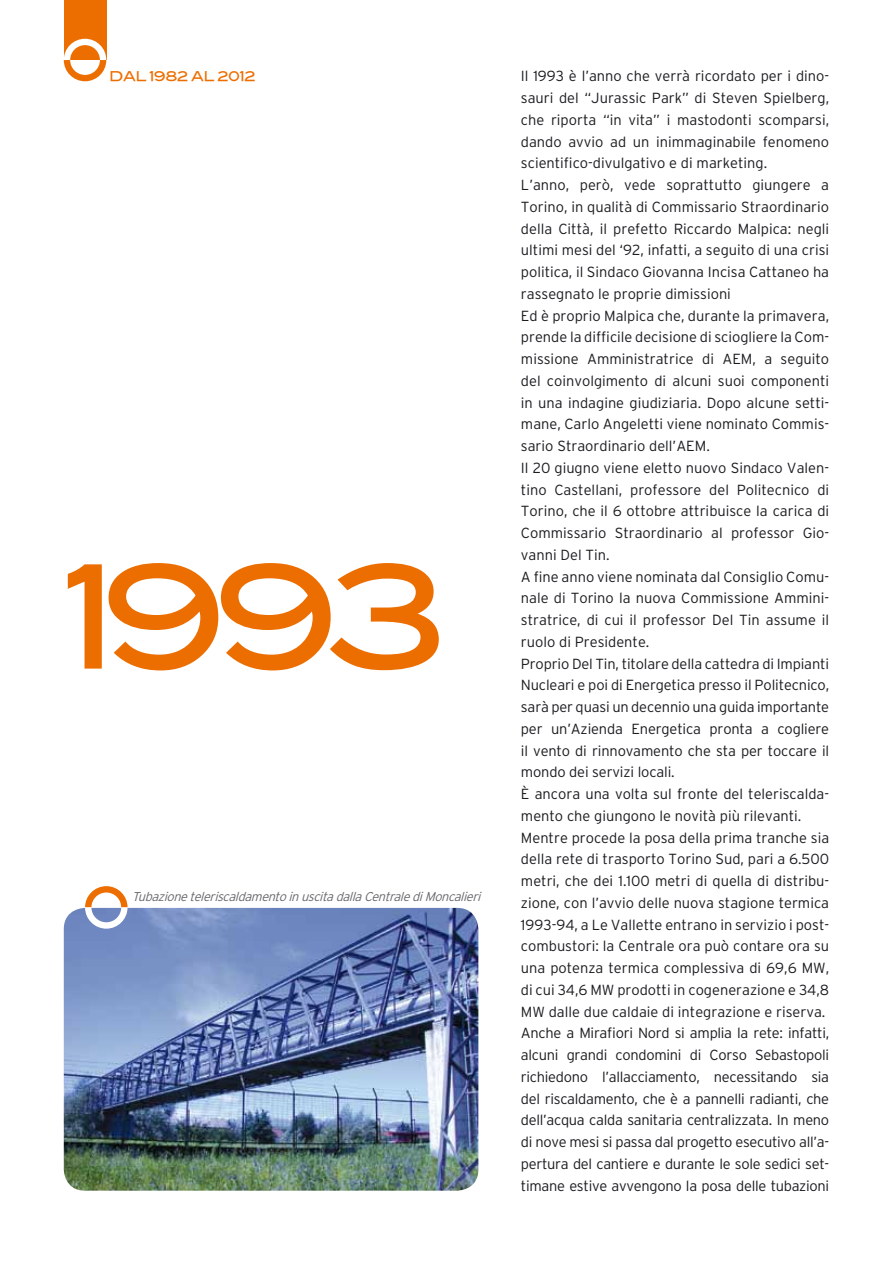
<style>
.page{position:relative;width:893px;height:1263px;background:#fff}
.page>*{position:absolute;margin:0;border:0;box-sizing:border-box;transform-origin:0 0}
.t1{font:144px "Blair Md ITCTT Medium";color:#ed6e00}
.t2{font:300 14.7px/21.8px "Interstate";color:#1b1c1f}
.t3{font:13.5px "Blair Md ITCTT Medium";letter-spacing:-.04em;color:#ed6e00}
.t4{font:italic 300 12.75px "Interstate";color:#68676c}
</style>
<div class="page">
<div style="left:64px;top:0;width:42px;height:60px;background:#ed6e00"></div>
<svg style="left:64px;top:39px;width:42px;height:42px"></svg>
<img style="left:64px;top:908px;width:414px;height:283px">
<svg style="left:85px;top:886px;width:43px;height:43px"></svg>
<p class="t3" style="left:109px;top:65px;width:148px">DAL 1982 AL 2012</p>
<p class="t2" style="left:521px;top:65px;width:310px">Il 1993 è l’anno che verrà ricordato per i dino&shy;sauri del “Jurassic Park” di Steven Spielberg, che riporta “in vita” i mastodonti scomparsi, dando avvio ad un inimmaginabile fenomeno scientifico-divulgativo e di marketing.<br>L’anno, però, vede soprattutto giungere a Torino, in qualità di Commissario Straordinario della Città, il prefetto Riccardo Malpica: negli ultimi mesi del ‘92, infatti, a seguito di una crisi politica, il Sindaco Giovanna Incisa Cattaneo ha rassegnato le proprie dimissioni<br>Ed è proprio Malpica che, durante la primavera, prende la difficile decisione di sciogliere la Com&shy;missione Amministratrice di AEM, a seguito del coinvolgimento di alcuni suoi componenti in una indagine giudiziaria. Dopo alcune setti&shy;mane, Carlo Angeletti viene nominato Commis&shy;sario Straordinario dell’AEM.<br>Il 20 giugno viene eletto nuovo Sindaco Valen&shy;tino Castellani, professore del Politecnico di Torino, che il 6 ottobre attribuisce la carica di Commissario Straordinario al professor Gio&shy;vanni Del Tin.<br>A fine anno viene nominata dal Consiglio Comu&shy;nale di Torino la nuova Commissione Ammini&shy;stratrice, di cui il professor Del Tin assume il ruolo di Presidente.<br>Proprio Del Tin, titolare della cattedra di Impianti Nucleari e poi di Energetica presso il Politecnico, sarà per quasi un decennio una guida importante per un’Azienda Energetica pronta a cogliere il vento di rinnovamento che sta per toccare il mondo dei servizi locali.<br>È ancora una volta sul fronte del teleriscalda&shy;mento che giungono le novità più rilevanti.<br>Mentre procede la posa della prima tranche sia della rete di trasporto Torino Sud, pari a 6.500 metri, che dei 1.100 metri di quella di distribu&shy;zione, con l’avvio delle nuova stagione termica 1993-94, a Le Vallette entrano in servizio i post&shy;combustori: la Centrale ora può contare ora su una potenza termica complessiva di 69,6 MW, di cui 34,6 MW prodotti in cogenerazione e 34,8<br>MW dalle due caldaie di integrazione e riserva.<br>Anche a M irafiori Nord si amplia la rete: infatti, alcuni grandi condomini di Corso Sebastopoli richiedono l’allacciamento, necessitando sia del riscaldamento, che è a pannelli radianti, che dell’acqua calda sanitaria centralizzata. In meno di nove mesi si passa dal progetto esecutivo all’a&shy;pertura del cantiere e durante le sole sedici set&shy;timane estive avvengono la posa delle tubazioni</p>
<h1 class="t1" style="left:64px;top:499px;width:389px">1993</h1>
<p class="t4" style="left:132px;top:889px;width:354px">TubazioneteleriscaldamentoinuscitadallaCentralediMoncalieri</p>
</div>
